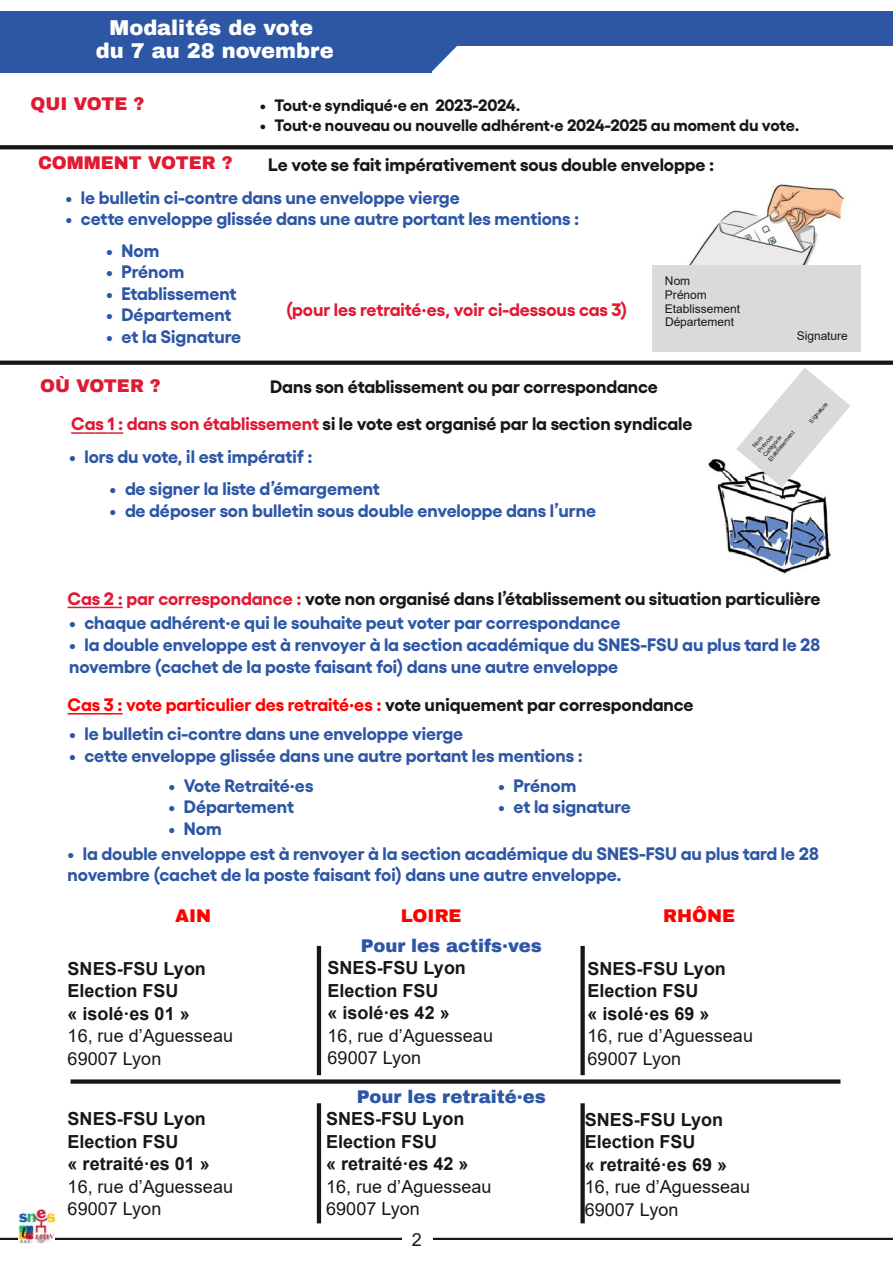
<style>
.page{position:relative;width:893px;height:1263px;background:#fff}
.page>*{position:absolute;margin:0;border:0;box-sizing:border-box;transform-origin:0 0}
.t1{font:900 21px/22.8px "Archivo";letter-spacing:-.005em;color:#fff;text-align:center}
.t2{font:700 18px/21.6px "Gellix";color:#2d56a5}
.t3{font:700 18px/37.5px "Gellix";color:#171715}
.t4{font:700 18px/22.5px "Arial";color:#171715}
.t5{font:18px/22.5px "Arial";color:#171715}
.t6{font:700 18px "Gellix";color:#f00}
.t7{font:700 18px "Gellix";color:#e01a33}
.t8{font:900 18px "Archivo";color:#2d56a5}
.t9{font:900 18px "Archivo";color:#e01a33}
.t10{font:900 18px "Archivo";color:#f00}
.t11{font:700 16.5px "Gellix";letter-spacing:-.005em;color:#171715}
.t12{font:12px/13.8px "Arial";letter-spacing:-.005em;color:#171715}
.t13{font:6px/6.9px "Arial";color:#171715}
.s1{color:#e01a33}
.s2{color:#171715}
</style>
<div class="page">
<div style="left:0;top:12px;width:893px;height:34px;background:#2d56a5"></div>
<div style="left:0;top:13px;width:431px;height:59px;background:#2d56a5"></div>
<svg style="left:431px;top:46px;width:26px;height:27px"></svg>
<svg style="left:0;top:1237px;width:893px;height:2px;background:#727271"></svg>
<img style="left:18px;top:1209px;width:36px;height:34px">
<div style="left:402px;top:1226px;width:31px;height:22px;background:#fff"></div>
<svg style="left:0;top:145px;width:893px;height:4px;background:#20201e"></svg>
<img style="left:677px;top:183px;width:174px;height:83px">
<div style="left:652px;top:266px;width:208px;height:86px;background:#dadada"></div>
<div style="left:0;top:360px;width:893px;height:5px;background:#171715"></div>
<svg style="left:71px;top:432px;width:52px;height:2px"></svg>
<img style="left:708px;top:458px;width:123px;height:116px">
<svg style="left:736px;top:368px;width:114px;height:119px"></svg>
<svg style="left:68px;top:606px;width:55px;height:2px"></svg>
<svg style="left:68px;top:713px;width:54px;height:1px"></svg>
<svg style="left:71px;top:1079px;width:769px;height:4px;background:#30302e"></svg>
<hr style="left:317px;top:946px;width:4px;height:129px;background:#171715">
<div style="left:580px;top:946px;width:5px;height:129px;background:#171715"></div>
<hr style="left:317px;top:1103px;width:4px;height:120px;background:#171715">
<div style="left:580px;top:1103px;width:5px;height:120px;background:#171715"></div>
<p class="t1" style="left:96px;top:17px;width:239px">Modalités de vote<br>du 7 au 28 novembre</p>
<p class="t9" style="left:31px;top:93px;width:116px">QUI VOTE ?</p>
<p class="t11" style="left:260px;top:94px;width:262px">• Tout·e syndiqué·e en 2023-2024.</p>
<p class="t11" style="left:260px;top:114px;width:541px">• Tout·e nouveau ou nouvelle adhérent·e 2024-2025 au moment du vote.</p>
<p class="t9" style="left:38px;top:152px;width:196px">COMMENT VOTER ?</p>
<p class="t3" style="left:268px;top:144px;width:448px">Le vote se fait impérativement sous double enveloppe :</p>
<p class="t2" style="left:66px;top:185px;width:396px">• le bulletin ci-contre dans une enveloppe vierge</p>
<p class="t2" style="left:66px;top:207px;width:515px">• cette enveloppe glissée dans une autre portant les mentions :</p>
<p class="t2" style="left:106px;top:238px;width:55px">• Nom</p>
<p class="t2" style="left:106px;top:259px;width:80px">• Prénom</p>
<p class="t2" style="left:106px;top:281px;width:132px">• Etablissement</p>
<p class="t2" style="left:106px;top:303px;width:127px">• Département</p>
<p class="t2" style="left:106px;top:324px;width:137px">• et la Signature</p>
<p class="t12" style="left:665px;top:274px;width:77px">Nom<br>Prénom<br>Etablissement<br>Département</p>
<p class="t7" style="left:286px;top:298px;width:343px">(pour les retraité·es, voir ci-dessous cas 3)</p>
<p class="t12" style="left:797px;top:329px;width:53px">Signature</p>
<p class="t9" style="left:40px;top:374px;width:122px">OÙ VOTER ?</p>
<p class="t3" style="left:71px;top:366px;width:623px;text-indent:199px">Dans son établissement ou par correspondance<br><span class="s1">Cas 1 : dans son établissement</span> si le vote est organisé par la section syndicale</p>
<p class="t2" style="left:69px;top:445px;width:245px">• lors du vote, il est impératif :</p>
<p class="t2" style="left:110px;top:476px;width:272px">• de signer la liste d’émargement</p>
<p class="t2" style="left:110px;top:498px;width:488px">• de déposer son bulletin sous double enveloppe dans l’urne</p>
<p class="t13" style="left:751px;top:445px;width:39px;rotate:-50deg">Nom<br>Prénom<br>Catégorie<br>Etablissement</p>
<p class="t13" style="left:808px;top:420px;width:27px;rotate:-50deg">Signature</p>
<p class="t3" style="left:68px;top:578px;width:754px"><span class="s1">Cas 2 : par correspondance :</span> vote non organisé dans l’établissement ou situation particulière</p>
<p class="t2" style="left:69px;top:610px;width:553px">• chaque adhérent·e qui le souhaite peut voter par correspondance</p>
<p class="t2" style="left:69px;top:632px;width:752px">• la double enveloppe est à renvoyer à la section académique du SNES-FSU au plus tard le 28 novembre (cachet de la poste faisant foi) dans une autre enveloppe</p>
<p class="t6" style="left:68px;top:692px;width:627px">Cas 3 : vote particulier des retraité·es : <span class="s2">vote uniquement par correspondance</span></p>
<p class="t2" style="left:69px;top:721px;width:396px">• le bulletin ci-contre dans une enveloppe vierge</p>
<p class="t2" style="left:69px;top:743px;width:515px">• cette enveloppe glissée dans une autre portant les mentions :</p>
<p class="t2" style="left:169px;top:773px;width:146px">• Vote Retraité·es</p>
<p class="t2" style="left:169px;top:794px;width:127px">• Département</p>
<p class="t2" style="left:169px;top:816px;width:55px">• Nom</p>
<p class="t2" style="left:498px;top:773px;width:80px">• Prénom</p>
<p class="t2" style="left:498px;top:794px;width:134px">• et la signature</p>
<p class="t2" style="left:68px;top:841px;width:752px">• la double enveloppe est à renvoyer à la section académique du SNES-FSU au plus tard le 28 novembre (cachet de la poste faisant foi) dans une autre enveloppe.</p>
<p class="t10" style="left:175px;top:904px;width:37px">AIN</p>
<p class="t10" style="left:401px;top:904px;width:62px">LOIRE</p>
<p class="t10" style="left:663px;top:904px;width:73px">RHÔNE</p>
<p class="t4" style="left:68px;top:957px;width:140px">SNES-FSU Lyon<br>Election FSU<br>« isoléꞏes 01 »</p>
<p class="t5" style="left:68px;top:1024px;width:167px">16, rue d’Aguesseau<br>69007 Lyon</p>
<p class="t4" style="left:68px;top:1107px;width:144px">SNES-FSU Lyon<br>Election FSU<br>« retraitéꞏes 01 »</p>
<p class="t5" style="left:68px;top:1175px;width:167px">16, rue d’Aguesseau<br>69007 Lyon</p>
<p class="t8" style="left:361px;top:934px;width:182px">Pour les actifs·ves</p>
<p class="t4" style="left:328px;top:956px;width:140px">SNES-FSU Lyon<br>Election FSU<br>« isoléꞏes 42 »</p>
<p class="t5" style="left:328px;top:1024px;width:167px">16, rue d’Aguesseau<br>69007 Lyon</p>
<p class="t8" style="left:357px;top:1085px;width:190px">Pour les retraité·es</p>
<p class="t4" style="left:326px;top:1107px;width:144px">SNES-FSU Lyon<br>Election FSU<br>« retraitéꞏes 42 »</p>
<p class="t5" style="left:326px;top:1175px;width:167px">16, rue d’Aguesseau<br>69007 Lyon</p>
<p class="t5" style="left:412px;top:1228px;width:12px">2</p>
<p class="t4" style="left:587px;top:957px;width:140px">SNES-FSU Lyon<br>Election FSU<br>« isoléꞏes 69 »</p>
<p class="t5" style="left:587px;top:1024px;width:167px">16, rue d’Aguesseau<br>69007 Lyon</p>
<p class="t4" style="left:585px;top:1108px;width:144px">SNES-FSU Lyon<br>Election FSU<br>« retraitéꞏes 69 »</p>
<p class="t5" style="left:585px;top:1175px;width:167px">16, rue d’Aguesseau<br>69007 Lyon</p>
</div>
